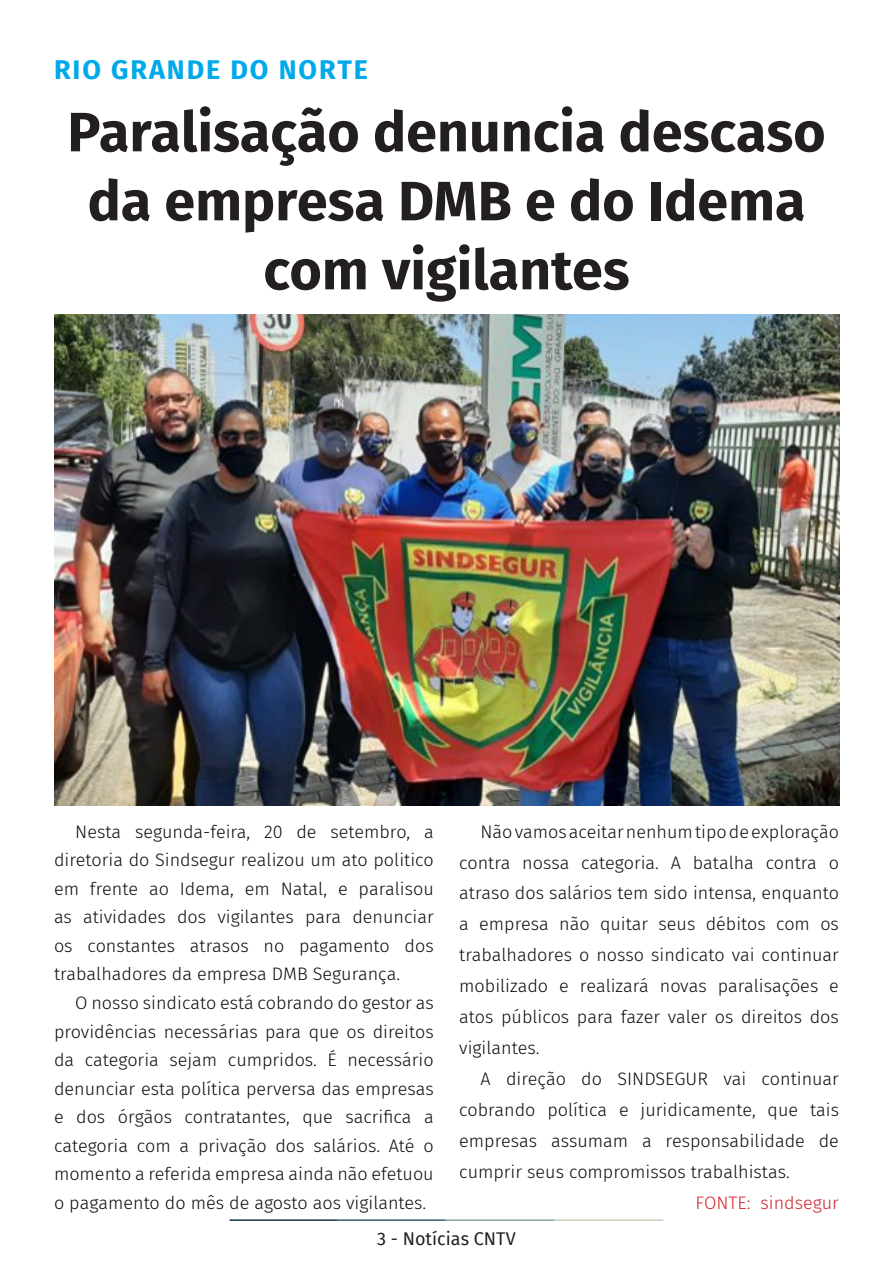
<style>
.page{position:relative;width:893px;height:1263px;background:#fff}
.page>*{position:absolute;margin:0;border:0;box-sizing:border-box;transform-origin:0 0}
.t1{font:700 55.5px/69px "Fira Sans";color:#231f20;text-align:center}
.t2{font:700 27px "Fira Sans";letter-spacing:.07em;color:#00a9ea}
.t3{font:300 18px/28.5px "Fira Sans";color:#080d0b;text-align:justify}
.t4{font:300 18px "Fira Sans";color:#d1232a}
.t5{font:18px "Fira Sans";color:#231f20}
</style>
<div class="page">
<hr style="left:230px;top:1219px;width:107px;height:2px;background:#0e323f">
<hr style="left:337px;top:1219px;width:109px;height:2px;background:#3a5f6d">
<hr style="left:446px;top:1219px;width:109px;height:2px;background:#87a59a">
<hr style="left:555px;top:1219px;width:108px;height:2px;background:#c6d5b7">
<img style="left:54px;top:315px;width:785px;height:491px">
<p class="t2" style="left:54px;top:47px;width:316px">RIO GRANDE DO NORTE</p>
<p class="t1" style="left:67px;top:94px;width:760px">Paralisação denuncia descaso da empresa DMB e do Idema com vigilantes</p>
<p class="t3" style="left:54px;top:817px;width:381px;text-indent:21px">Nesta segunda-feira, 20 de setembro, a diretoria do Sindsegur realizou um ato politico em frente ao Idema, em Natal, e paralisou as atividades dos vigilantes para denunciar os constantes atrasos no pagamento dos trabalhadores da empresa DMB Segurança.</p>
<p class="t3" style="left:54px;top:988px;width:381px;text-indent:21px">O nosso sindicato está cobrando do gestor as providências necessárias para que os direitos da categoria sejam cumpridos. É necessário denunciar esta política perversa das empresas e dos órgãos contratantes, que sacrifica a categoria com a privação dos salários. Até o momento a referida empresa ainda não efetuou o pagamento do mês de agosto aos vigilantes.</p>
<p class="t3" style="left:459px;top:816px;width:381px;line-height:30.9px;text-indent:21px">Não vamos aceitar nenhum tipo de exploração contra nossa categoria. A batalha contra o atraso dos salários tem sido intensa, enquanto a empresa não quitar seus débitos com os trabalhadores o nosso sindicato vai continuar mobilizado e realizará novas paralisações e atos públicos para fazer valer os direitos dos vigilantes.</p>
<p class="t3" style="left:459px;top:1063px;width:381px;line-height:30.9px;text-indent:21px">A direção do SINDSEGUR vai continuar cobrando política e juridicamente, que tais empresas assumam a responsabilidade de cumprir seus compromissos trabalhistas.</p>
<p class="t4" style="left:695px;top:1190px;width:145px">FONTE: sindsegur</p>
<p class="t5" style="left:377px;top:1225px;width:140px">3 - Notícias CNTV</p>
</div>
